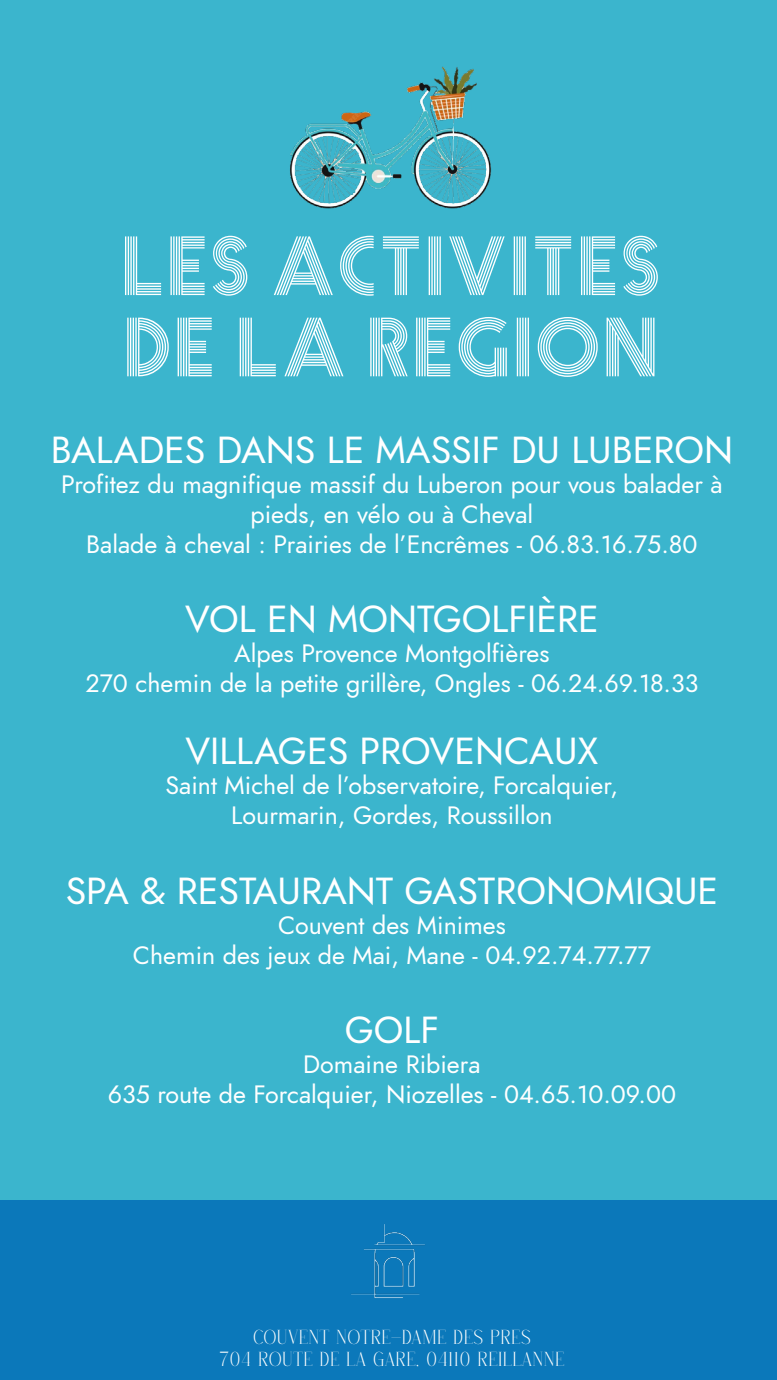
<style>
.page{position:relative;width:777px;height:1380px;background:#fff}
.page>*{position:absolute;margin:0;border:0;box-sizing:border-box;transform-origin:0 0}
.t1{font:75px/81.2px "Prisma";letter-spacing:.07em;color:#fff}
.t2{font:italic 37.5px "Renner";color:#fff}
.t3{font:italic 25px/30px "Renner";color:#fff;text-align:center}
.t4{font:18.75px/22.5px "Qenliago";letter-spacing:.06em;color:#fff;text-align:center}
</style>
<div class="page">
<div style="left:0;top:0;width:776px;height:1380px;background:#3bb5cd"></div>
<img style="left:290px;top:66px;width:201px;height:143px">
<div style="left:0;top:1200px;width:776px;height:180px;background:#0b78ba"></div>
<img style="left:351px;top:1224px;width:74px;height:74px">
<h1 class="t1" style="left:120px;top:221px;width:537px">LES ACTIVITES<br>DE LA REGION</h1>
<h2 class="t2" style="left:51px;top:424px;width:683px">BALADES DANS LE MASSIF DU LUBERON</h2>
<p class="t3" style="left:61px;top:469px;width:662px">Profitez du magnifique massif du Luberon pour vous balader à pieds, en vélo ou à Cheval<br>Balade à cheval : Prairies de l’Encrêmes - 06.83.16.75.80</p>
<h2 class="t2" style="left:185px;top:594px;width:415px">VOL EN MONTGOLFIÈRE</h2>
<p class="t3" style="left:85px;top:639px;width:614px">Alpes Provence Montgolfières<br>270 chemin de la petite grillère, Ongles - 06.24.69.18.33</p>
<h2 class="t2" style="left:185px;top:726px;width:414px">VILLAGES PROVENCAUX</h2>
<p class="t3" style="left:165px;top:771px;width:454px">Saint Michel de l’observatoire, Forcalquier,<br>Lourmarin, Gordes, Roussillon</p>
<h2 class="t2" style="left:66px;top:865px;width:653px">SPA &amp; RESTAURANT GASTRONOMIQUE</h2>
<p class="t3" style="left:133px;top:910px;width:519px">Couvent des Minimes<br>Chemin des jeux de Mai, Mane - 04.92.74.77.77</p>
<h2 class="t2" style="left:344px;top:1005px;width:96px">GOLF</h2>
<p class="t3" style="left:108px;top:1050px;width:569px">Domaine Ribiera<br>635 route de Forcalquier, Niozelles - 04.65.10.09.00</p>
<p class="t4" style="left:220px;top:1325px;width:346px">COUVENT NOTRE-DAME DES PRES<br>704 ROUTE DE LA GARE, 04110 REILLANNE</p>
</div>
